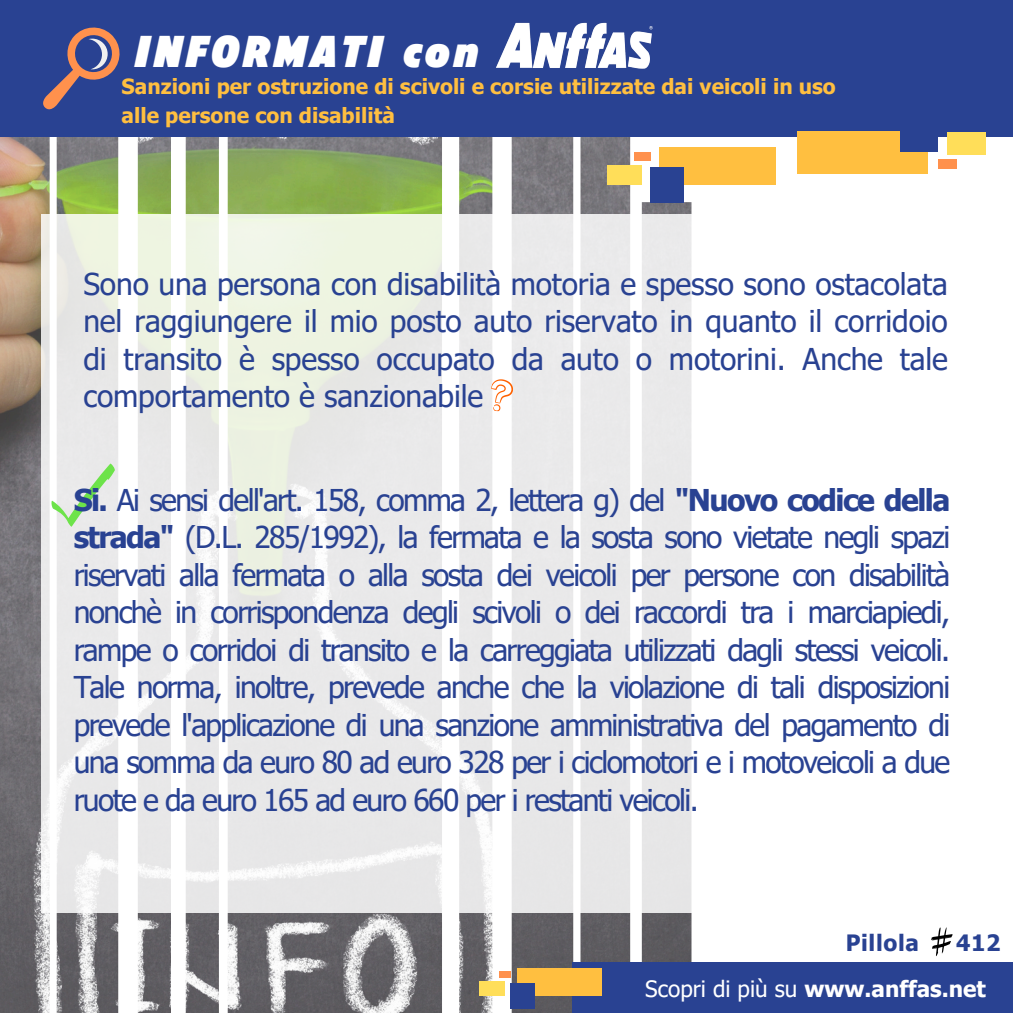
<style>
.page{position:relative;width:1013px;height:1013px;background:#fff}
.page>*{position:absolute;margin:0;border:0;box-sizing:border-box;transform-origin:0 0}
.t1{font:italic 900 44.5px "American Auto";letter-spacing:.07em;color:#fff}
.t2{font:30px/37.5px "Tahoma";letter-spacing:-.03em;color:#294292;text-align:justify}
.t3{font:700 22.5px "Tahoma";color:#fff}
.t4{font:700 22.5px "Tahoma";letter-spacing:.03em;color:#294292}
.t5{font:700 20.88px/29px "Tahoma";color:#ffbf40}
.s1{font-weight:700}
.s2{font-weight:400}
</style>
<div class="page">
<img style="left:0;top:136px;width:691px;height:876px">
<div style="left:0;top:0;width:1012px;height:136px;background:#294292"></div>
<div style="left:572px;top:962px;width:440px;height:50px;background:#294292"></div>
<div style="left:517px;top:968px;width:85px;height:27px;background:#ffbf40"></div>
<div style="left:510px;top:982px;width:25px;height:26px;background:#294292"></div>
<div style="left:498px;top:971px;width:12px;height:6px;background:#ff914d"></div>
<div style="left:479px;top:981px;width:25px;height:14px;background:#ffde59"></div>
<svg style="left:931px;top:927px;width:21px;height:29px"></svg>
<svg style="left:43px;top:27px;width:77px;height:83px"></svg>
<img style="left:496px;top:22px;width:157px;height:47px">
<div style="left:797px;top:132px;width:131px;height:42px;background:#ffbf40"></div>
<div style="left:900px;top:112px;width:38px;height:40px;background:#294292"></div>
<div style="left:938px;top:159px;width:18px;height:10px;background:#ff914d"></div>
<div style="left:947px;top:132px;width:39px;height:22px;background:#ffde59"></div>
<div style="left:659px;top:147px;width:116px;height:38px;background:#ffbf40"></div>
<div style="left:650px;top:167px;width:34px;height:35px;background:#294292"></div>
<div style="left:634px;top:152px;width:16px;height:8px;background:#ff914d"></div>
<div style="left:607px;top:165px;width:35px;height:20px;background:#ffde59"></div>
<svg style="left:41px;top:214px;width:651px;height:698px;fill:#eae9e9"></svg>
<svg style="left:486px;top:376px;width:29px;height:38px"></svg>
<svg style="left:51px;top:463px;width:65px;height:64px"></svg>
<h3 class="t1" style="left:134px;top:32px;width:346px">INFORMATI con</h3>
<p class="t5" style="left:122px;top:72px;width:715px">Sanzioni per ostruzione di scivoli e corsie utilizzate dai veicoli in uso alle persone con disabilità</p>
<h2 class="t2" style="left:83px;top:264px;width:865px">Sono una persona con disabilità motoria e spesso sono ostacolata nel raggiungere il mio posto auto riservato in quanto il corridoio di transito è spesso occupato da auto o motorini. Anche tale comportamento è sanzionabile</h2>
<p class="t2" style="left:74px;top:480px;width:878px"><span class="s1">Si.</span> Ai sensi dell'art. 158, comma 2, lettera g) del <span class="s1">"Nuovo codice della strada"</span> (D.L. 285/1992), la fermata e la sosta sono vietate negli spazi riservati alla fermata o alla sosta dei veicoli per persone con disabilità nonchè in corrispondenza degli scivoli o dei raccordi tra i marciapiedi, rampe o corridoi di transito e la carreggiata utilizzati dagli stessi veicoli.<br>Tale norma, inoltre, prevede anche che la violazione di tali disposizioni prevede l'applicazione di una sanzione amministrativa del pagamento di una somma da euro 80 ad euro 328 per i ciclomotori e i motoveicoli a due ruote e da euro 165 ad euro 660 per i restanti veicoli.</p>
<p class="t4" style="left:845px;top:928px;width:75px">Pillola</p>
<p class="t4" style="left:956px;top:928px;width:46px">412</p>
<p class="t3" style="left:645px;top:974px;width:342px"><span class="s2">Scopri di più su</span> www.anffas.net</p>
</div>
